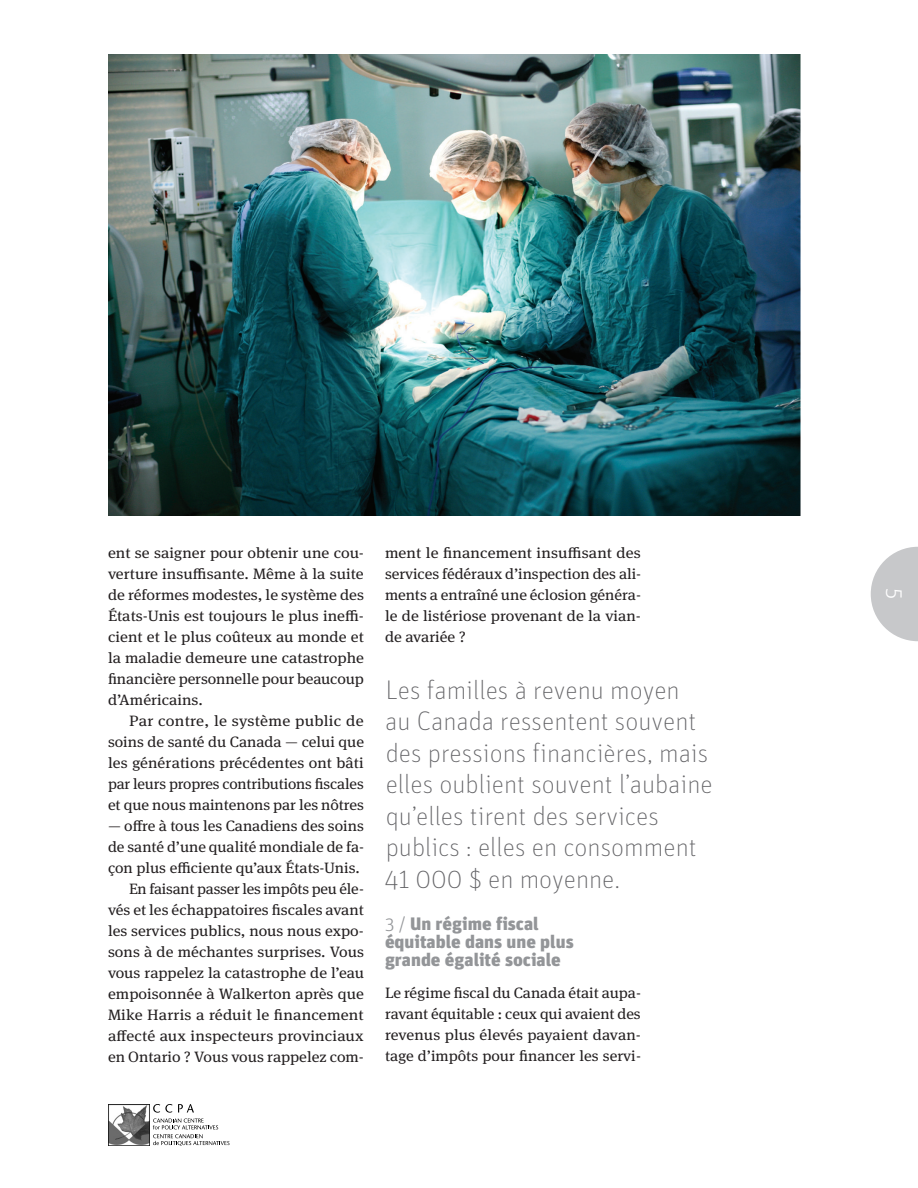
<style>
.page{position:relative;width:918px;height:1188px;background:#fff}
.page>*{position:absolute;margin:0;border:0;box-sizing:border-box;transform-origin:0 0}
.Call_out{font:100 27px/31.5px "Unit";color:#636366}
.t1{font:300 22.5px "Unit";color:#fff}
.Subhead{font:900 18px/18px "Unit";color:#939598;scale:1.06 1}
.Body_text{font:15px/21px "Meta Serif OT";color:#231f20;text-align:justify;scale:1.04 1}
.Body_text-2{font:15px/21px "Meta Serif OT";color:#231f20;text-align:justify;scale:1.08 1}
.Body_text-3{font:15px/21px "Meta Serif OT";color:#231f20;text-align:justify;scale:1.1 1}
.Body_text-4{font:15px/21px "Meta Serif OT";color:#231f20;text-align:justify;scale:1.09 1}
.Body_text_no_indent{font:15px/21px "Meta Serif OT";color:#231f20;text-align:justify;scale:1.06 1}
.Body_text-5{font:15px/21px "Meta Serif OT";color:#231f20;text-align:justify;scale:1.06 1}
.s1{font-weight:300}
</style>
<div class="page">
<svg style="left:871px;top:547px;width:47px;height:94px"></svg>
<img style="left:108px;top:1104px;width:41px;height:41px">
<svg style="left:153px;top:1104px;width:77px;height:42px"></svg>
<img style="left:108px;top:54px;width:693px;height:462px">
<p class="Body_text-2" style="left:108px;top:543px;width:239px">ent se saigner pour obtenir une cou&shy;verture insuffisante. Même à la suite de réformes modestes, le système des États-Unis est toujours le plus ineffi&shy;cient et le plus coûteux au monde et la maladie demeure une catastrophe financière personnelle pour beaucoup d’Américains.</p>
<p class="Body_text-3" style="left:108px;top:711px;width:234px;text-indent:21px">Par contre, le système public de soins de santé du Canada — celui que les générations précédentes ont bâti par leurs propres contributions fiscales et que nous maintenons par les nôtres</p>
<p class="Body_text-5" style="left:108px;top:816px;width:243px">— offre à tous les Canadiens des soins de santé d’une qualité mondiale de fa&shy;çon plus efficiente qu’aux États-Unis.</p>
<p class="Body_text" style="left:108px;top:879px;width:248px;text-indent:21px">En faisant passer les impôts peu éle&shy;vés et les échappatoires fiscales avant les services publics, nous nous expo&shy;sons à de méchantes surprises. Vous vous rappelez la catastrophe de l’eau empoisonnée à Walkerton après que Mike Harris a réduit le financement affecté aux inspecteurs provinciaux en Ontario ? Vous vous rappelez com-</p>
<p class="Body_text-4" style="left:385px;top:543px;width:236px">ment le financement insuffisant des services fédéraux d’inspection des ali&shy;ments a entraîné une éclosion généra&shy;le de listériose provenant de la vian&shy;de avariée ?</p>
<p class="Call_out" style="left:384px;top:673px;width:330px">Les familles à revenu moyen<br>au Canada ressentent souvent des pressions financières, mais elles oublient souvent l’aubaine qu’elles tirent des services publics : elles en consomment<br>41 000 $ en moyenne.</p>
<p class="Subhead" style="left:385px;top:914px;width:180px"><span class="s1">3 /</span> Un régime fiscal équitable dans une plus grande égalité sociale</p>
<p class="Body_text_no_indent" style="left:385px;top:982px;width:243px">Le régime fiscal du Canada était aupa&shy;ravant équitable : ceux qui avaient des revenus plus élevés payaient davan&shy;tage d’impôts pour financer les servi-</p>
<h2 class="t1" style="left:908px;top:588px;width:13px;rotate:90deg">5</h2>
</div>
